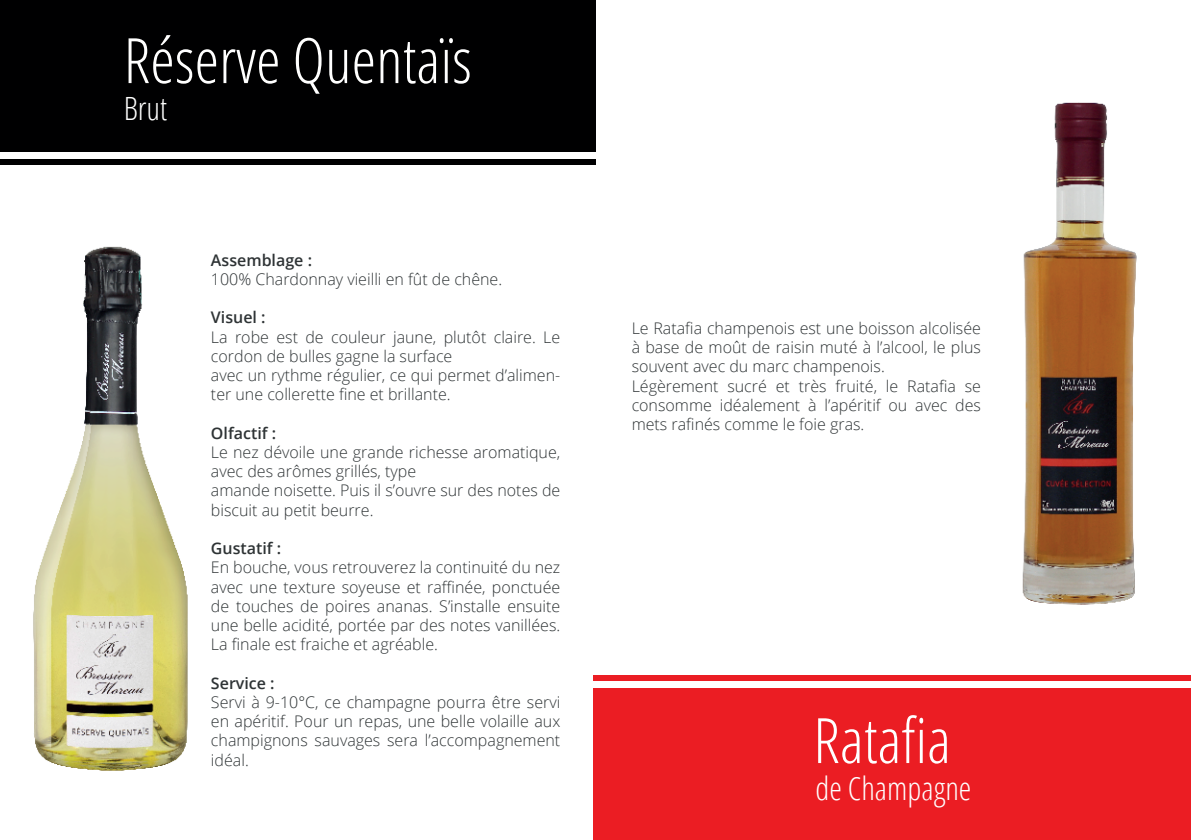
<style>
.page{position:relative;width:1191px;height:840px;background:#fff}
.page>*{position:absolute;margin:0;border:0;box-sizing:border-box;transform-origin:0 0}
.t1{font:300 condensed 62.6px "Open Sans";color:#fff}
.t2{font:300 condensed 32px "Open Sans";color:#fff}
.t3{font:300 16px/19.2px "Open Sans";color:#2e3335}
.t4{font:600 16px "Open Sans";color:#2e3335}
</style>
<div class="page">
<div style="left:594px;top:674px;width:597px;height:6px;background:#eb1d23"></div>
<div style="left:594px;top:688px;width:597px;height:151px;background:#eb1d23"></div>
<div style="left:0;top:159px;width:595px;height:6px;background:#000001"></div>
<div style="left:0;top:0;width:595px;height:151px;background:#000001"></div>
<img style="left:33px;top:246px;width:155px;height:525px">
<img style="left:859px;top:102px;width:332px;height:579px">
<h1 class="t1" style="left:124px;top:18px;width:350px">Réserve Quentaïs</h1>
<h2 class="t2" style="left:124px;top:86px;width:45px">Brut</h2>
<p class="t4" style="left:211px;top:249px;width:103px">Assemblage :</p>
<p class="t3" style="left:211px;top:269px;width:293px">100% Chardonnay vieilli en fût de chêne.</p>
<p class="t4" style="left:211px;top:306px;width:56px">Visuel :</p>
<p class="t3" style="left:211px;top:326px;width:351px">La robe est de couleur jaune, plutôt claire. Le cordon de bulles gagne la surface<br>avec un rythme régulier, ce qui permet d’alimen&shy;ter une collerette fine et brillante.</p>
<p class="t4" style="left:211px;top:421px;width:67px">Olfactif :</p>
<p class="t3" style="left:211px;top:442px;width:351px">Le nez dévoile une grande richesse aromatique, avec des arômes grillés, type<br>amande noisette. Puis il s’ouvre sur des notes de biscuit au petit beurre.</p>
<p class="t4" style="left:211px;top:537px;width:72px">Gustatif :</p>
<p class="t3" style="left:211px;top:557px;width:351px;text-align:justify">En bouche, vous retrouverez la continuité du nez avec une texture soyeuse et raffinée, ponctuée de touches de poires ananas. S’installe ensuite une belle acidité, portée par des notes vanillées.<br>La finale est fraiche et agréable.</p>
<p class="t4" style="left:211px;top:671px;width:65px">Service :</p>
<p class="t3" style="left:211px;top:691px;width:351px;text-align:justify">Servi à 9-10°C, ce champagne pourra être servi en apéritif. Pour un repas, une belle volaille aux champignons sauvages sera l’accompagnement idéal.</p>
<p class="t3" style="left:631px;top:318px;width:351px">Le Ratafia champenois est une boisson alcolisée à base de moût de raisin muté à l’alcool, le plus souvent avec du marc champenois.<br>Légèrement sucré et très fruité, le Ratafia se consomme idéalement à l’apéritif ou avec des mets rafinés comme le foie gras.</p>
<h1 class="t1" style="left:813px;top:697px;width:139px">Ratafia</h1>
<h2 class="t2" style="left:815px;top:765px;width:158px">de Champagne</h2>
</div>
